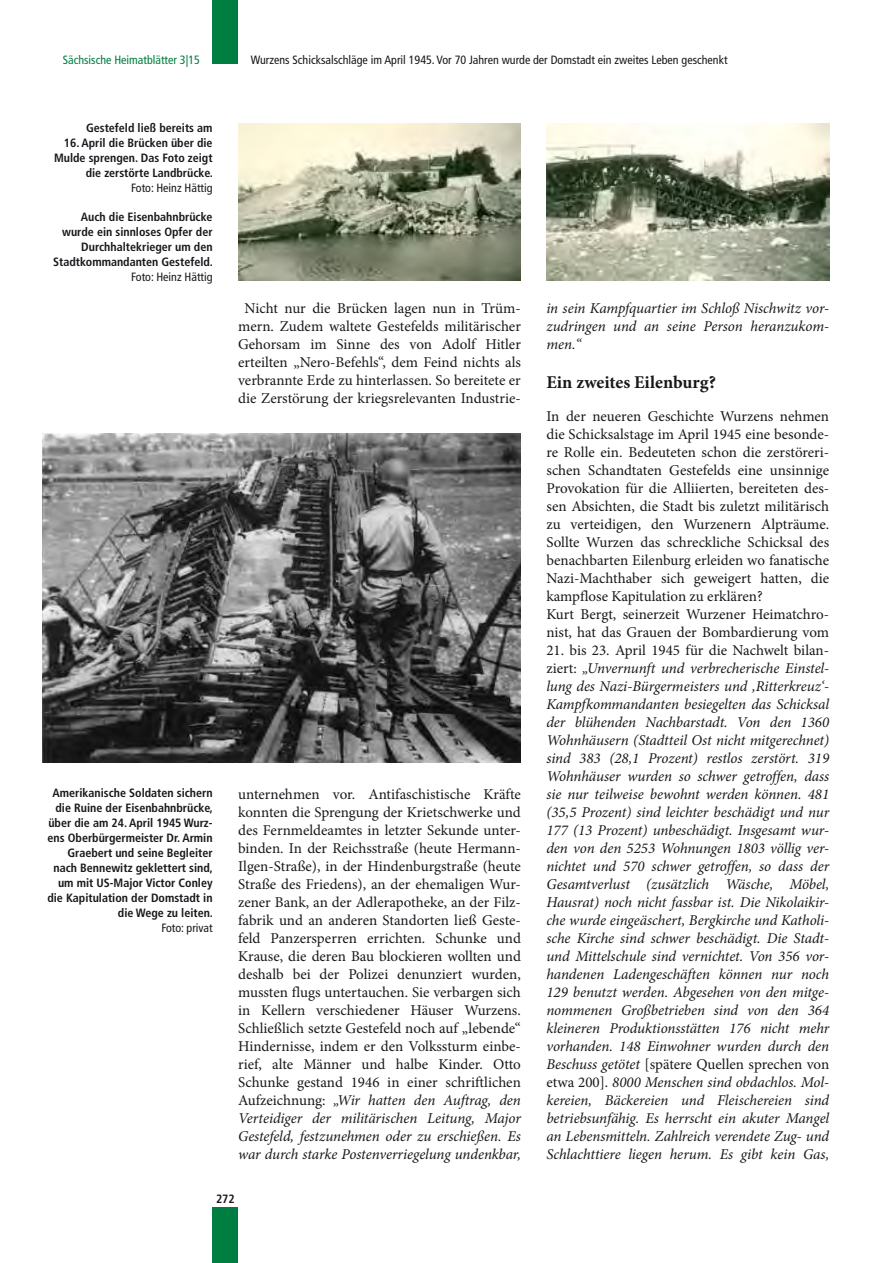
<style>
.page{position:relative;width:893px;height:1263px;background:#fff}
.page>*{position:absolute;margin:0;border:0;box-sizing:border-box;transform-origin:0 0}
.t1{font:700 18px "Minion Pro";color:#1a171c}
.t2{font:15px/18px "Minion Pro";letter-spacing:-.005em;color:#1a171c;text-align:center}
.t3{font:italic 15px/18px "Minion Pro";letter-spacing:-.005em;color:#1a171c;text-align:justify}
.t4{font:700 condensed 12px/15px "Frutiger LT Com";color:#1a171c;text-align:right}
.t5{font:condensed 12px "Frutiger LT Com";color:#1a171c}
.t6{font:condensed 12px "Frutiger LT Com";color:#007d40}
.s1{font-style:italic}
.s2{font-style:normal}
</style>
<div class="page">
<div style="left:213px;top:0;width:25px;height:64px;background:#007d40"></div>
<div style="left:213px;top:1207px;width:25px;height:56px;background:#007d40"></div>
<img style="left:238px;top:123px;width:283px;height:158px">
<img style="left:546px;top:123px;width:283px;height:158px">
<img style="left:43px;top:433px;width:478px;height:330px">
<p class="t6" style="left:63px;top:53px;width:138px">Sächsische Heimatblätter 3|15</p>
<p class="t5" style="left:251px;top:53px;width:478px">Wurzens Schicksalschläge im April 1945. Vor 70 Jahren wurde der Domstadt ein zweites Leben geschenkt</p>
<p class="t4" style="left:86px;top:121px;width:128px">Gestefeld ließ bereits am</p>
<p class="t4" style="left:54px;top:136px;width:160px">16. April die Brücken über die<br>Mulde sprengen. Das Foto zeigt die zerstörte Landbrücke.</p>
<p class="t5" style="left:131px;top:181px;width:83px">Foto: Heinz Hättig</p>
<p class="t4" style="left:53px;top:209px;width:161px">Auch die Eisenbahnbrücke wurde ein sinnloses Opfer der<br>Durchhaltekrieger um den<br>Stadtkommandanten Gestefeld.</p>
<p class="t5" style="left:131px;top:270px;width:83px">Foto: Heinz Hättig</p>
<p class="t2" style="left:238px;top:299px;width:284px">Nicht nur die Brücken lagen nun in Trüm&shy;mern. Zudem waltete Gestefelds militärischer Gehorsam im Sinne des von Adolf Hitler erteilten „Nero-Befehls“, dem Feind nichts als verbrannte Erde zu hinterlassen. So bereitete er die Zerstörung der kriegsrelevanten Industrie-</p>
<p class="t4" style="left:47px;top:785px;width:167px">Amerikanische Soldaten sichern die Ruine der Eisenbahnbrücke, über die am 24. April 1945 Wurz&shy;ens Oberbürgermeister Dr. Armin<br>Graebert und seine Begleiter nach Bennewitz geklettert sind, um mit US-Major Victor Conley die Kapitulation der Domstadt in die Wege zu leiten.</p>
<p class="t5" style="left:162px;top:921px;width:53px">Foto: privat</p>
<p class="t2" style="left:238px;top:785px;width:284px;text-align:justify">unternehmen vor. Antifaschistische Kräfte konnten die Sprengung der Krietschwerke und des Fernmeldeamtes in letzter Sekunde unter&shy;binden. In der Reichsstraße (heute Hermann-Ilgen-Straße), in der Hindenburgstraße (heute Straße des Friedens), an der ehemaligen Wur&shy;zener Bank, an der Adlerapotheke, an der Filz&shy;fabrik und an anderen Standorten ließ Geste&shy;feld Panzersperren errichten. Schunke und Krause, die deren Bau blockieren wollten und deshalb bei der Polizei denunziert wurden, mussten flugs untertauchen. Sie verbargen sich in Kellern verschiedener Häuser Wurzens.<br>Schließlich setzte Gestefeld noch auf „lebende“ Hindernisse, indem er den Volkssturm einbe&shy;rief, alte Männer und halbe Kinder. Otto Schunke gestand 1946 in einer schriftlichen Aufzeichnung: <span class="s1">„Wir hatten den Auftrag, den Verteidiger der militärischen Leitung, Major Gestefeld, festzunehmen oder zu erschießen. Es war durch starke Postenverriegelung undenkbar,</span></p>
<p class="t4" style="left:216px;top:1191px;width:20px">272</p>
<p class="t3" style="left:546px;top:299px;width:284px">in sein Kampfquartier im Schloß Nischwitz vor&shy;zudringen und an seine Person heranzukom&shy;men.“</p>
<p class="t1" style="left:546px;top:369px;width:171px">Ein zweites Eilenburg?</p>
<p class="t2" style="left:546px;top:407px;width:284px;text-align:left">In der neueren Geschichte Wurzens nehmen die Schicksalstage im April 1945 eine besonde&shy;re Rolle ein. Bedeuteten schon die zerstöreri&shy;schen Schandtaten Gestefelds eine unsinnige Provokation für die Alliierten, bereiteten des&shy;sen Absichten, die Stadt bis zuletzt militärisch zu verteidigen, den Wurzenern Alpträume.<br>Sollte Wurzen das schreckliche Schicksal des benachbarten Eilenburg erleiden wo fanatische Nazi-Machthaber sich geweigert hatten, die kampflose Kapitulation zu erklären?<br>Kurt Bergt, seinerzeit Wurzener Heimatchro&shy;nist, hat das Grauen der Bombardierung vom</p>
<p class="t3" style="left:546px;top:641px;width:284px"><span class="s2">21. bis 23. April 1945 für die Nachwelt bilan&shy;ziert:</span> „Unvernunft und verbrecherische Einstel&shy;lung des Nazi-Bürgermeisters und ,Ritterkreuz‘- Kampfkommandanten besiegelten das Schicksal der blühenden Nachbarstadt. Von den 1360<br>Wohnhäusern (Stadtteil Ost nicht mitgerechnet) sind 383 (28,1 Prozent) restlos zerstört. 319<br>Wohnhäuser wurden so schwer getroffen, dass sie nur teilweise bewohnt werden können. 481 (35,5 Prozent) sind leichter beschädigt und nur 177 (13 Prozent) unbeschädigt. Insgesamt wur&shy;den von den 5253 Wohnungen 1803 völlig ver&shy;nichtet und 570 schwer getroffen, so dass der Gesamtverlust (zusätzlich Wäsche, Möbel, Hausrat) noch nicht fassbar ist. Die Nikolaikir&shy;che wurde eingeäschert, Bergkirche und Katholi&shy;sche Kirche sind schwer beschädigt. Die Stadt&shy;und Mittelschule sind vernichtet. Von 356 vor&shy;handenen Ladengeschäften können nur noch 129 benutzt werden. Abgesehen von den mitge&shy;nommenen Großbetrieben sind von den 364 kleineren Produktionsstätten 176 nicht mehr vorhanden. 148 Einwohner wurden durch den Beschuss getötet <span class="s2">[spätere Quellen sprechen von etwa 200].</span> 8000 Menschen sind obdachlos. Mol&shy;kereien, Bäckereien und Fleischereien sind betriebsunfähig. Es herrscht ein akuter Mangel an Lebensmitteln. Zahlreich verendete Zug- und Schlachttiere liegen herum. Es gibt kein Gas,</p>
</div>
